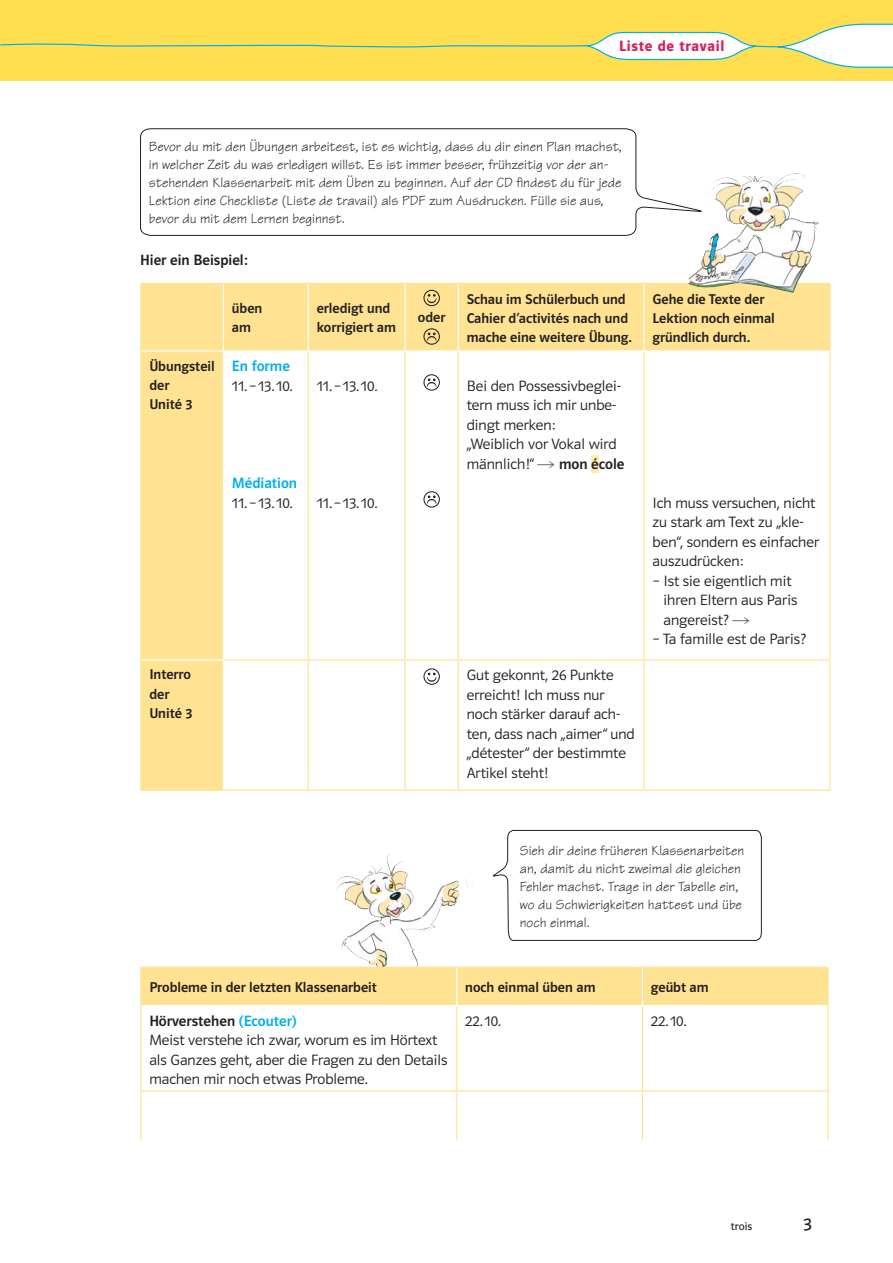
<style>
.page{position:relative;width:893px;height:1263px;background:#fff}
.page>*{position:absolute;margin:0;border:0;box-sizing:border-box;transform-origin:0 0}
.t1{font:18px "Polo ST11 K Buch";color:#231f20}
.t2{font:15px/19.5px "Polo ST11 K Leicht";color:#231f20}
.t3{font:15px "Polo ST11 K Krftg";color:#231f20}
.t4{font:15px "Polo ST11 K Krftg";color:#00aeef}
.t5{font:15px "Polo ST11 K Hfett";letter-spacing:.05em;color:#d91c5c}
.t6{font:14.25px/18px "Tekton";color:#231f20}
.t7{font:14.25px/19px "Polo ST11 K Krftg";color:#231f20}
.t8{font:11.25px "Polo ST11 K Buch";letter-spacing:.01em;color:#231f20}
.s1{font-family:"European Pi Four";font-size:18px;color:#6d6e70}
.s2{font-family:"Polo ST11 K Krftg"}
.s3{color:#00aeef}
</style>
<div class="page">
<svg style="left:140px;top:128px;width:548px;height:108px"></svg>
<svg style="left:493px;top:830px;width:269px;height:111px"></svg>
<img style="left:336px;top:854px;width:55px;height:30px">
<div style="left:0;top:0;width:893px;height:81px;background:#ffde4f"></div>
<svg style="left:0;top:23px;width:893px;height:45px"></svg>
<svg style="left:141px;top:284px;width:688px;height:506px"></svg>
<hr style="left:140px;top:283px;width:83px;height:1px;background:#ffe292">
<hr style="left:140px;top:284px;width:1px;height:67px;background:#ffe292">
<hr style="left:223px;top:283px;width:182px;height:1px;background:#ffe292">
<hr style="left:405px;top:283px;width:239px;height:1px;background:#ffe292">
<hr style="left:644px;top:283px;width:186px;height:1px;background:#ffe292">
<hr style="left:829px;top:284px;width:1px;height:67px;background:#ffe292">
<hr style="left:140px;top:351px;width:1px;height:309px;background:#ffe292">
<hr style="left:140px;top:660px;width:1px;height:130px;background:#ffe292">
<hr style="left:140px;top:790px;width:83px;height:1px;background:#ffe292">
<hr style="left:308px;top:284px;width:1px;height:66px;background:#fff">
<hr style="left:404px;top:284px;width:2px;height:66px;background:#fff">
<hr style="left:458px;top:284px;width:1px;height:66px;background:#fff">
<hr style="left:643px;top:284px;width:2px;height:66px;background:#fff">
<hr style="left:141px;top:659px;width:83px;height:2px;background:#fff">
<hr style="left:141px;top:350px;width:82px;height:2px;background:#fff">
<hr style="left:223px;top:284px;width:1px;height:66px;background:#fff">
<hr style="left:308px;top:352px;width:1px;height:307px;background:#ffe292">
<hr style="left:404px;top:352px;width:2px;height:307px;background:#ffe292">
<hr style="left:458px;top:352px;width:1px;height:307px;background:#ffe292">
<hr style="left:643px;top:352px;width:2px;height:307px;background:#ffe292">
<hr style="left:829px;top:351px;width:1px;height:308px;background:#ffe292">
<hr style="left:224px;top:659px;width:181px;height:2px;background:#ffe292">
<hr style="left:308px;top:661px;width:1px;height:129px;background:#ffe292">
<hr style="left:405px;top:659px;width:53px;height:2px;background:#ffe292">
<hr style="left:404px;top:661px;width:2px;height:129px;background:#ffe292">
<hr style="left:458px;top:659px;width:186px;height:2px;background:#ffe292">
<hr style="left:458px;top:661px;width:1px;height:129px;background:#ffe292">
<hr style="left:644px;top:659px;width:186px;height:2px;background:#ffe292">
<hr style="left:643px;top:661px;width:2px;height:129px;background:#ffe292">
<hr style="left:829px;top:661px;width:1px;height:129px;background:#ffe292">
<hr style="left:223px;top:790px;width:182px;height:1px;background:#ffe292">
<hr style="left:405px;top:790px;width:239px;height:1px;background:#ffe292">
<hr style="left:644px;top:790px;width:186px;height:1px;background:#ffe292">
<hr style="left:223px;top:350px;width:85px;height:2px;background:#fff">
<hr style="left:223px;top:352px;width:1px;height:307px;background:#fff">
<hr style="left:308px;top:350px;width:97px;height:2px;background:#fff">
<hr style="left:405px;top:350px;width:239px;height:2px;background:#fff">
<hr style="left:644px;top:350px;width:185px;height:2px;background:#fff">
<hr style="left:223px;top:661px;width:1px;height:129px;background:#fff">
<svg style="left:423px;top:290px;width:17px;height:16px"></svg>
<svg style="left:423px;top:328px;width:17px;height:17px"></svg>
<svg style="left:423px;top:374px;width:17px;height:17px"></svg>
<svg style="left:423px;top:491px;width:17px;height:17px"></svg>
<div style="left:591px;top:455px;width:8px;height:18px;background:#ffeca9"></div>
<svg style="left:423px;top:668px;width:17px;height:17px"></svg>
<div style="left:141px;top:968px;width:686px;height:37px;background:#ffe292"></div>
<hr style="left:140px;top:1006px;width:1px;height:84px;background:#ffe292">
<hr style="left:456px;top:1006px;width:1px;height:84px;background:#ffe292">
<hr style="left:642px;top:1006px;width:1px;height:84px;background:#ffe292">
<hr style="left:827px;top:1006px;width:1px;height:84px;background:#ffe292">
<hr style="left:140px;top:1090px;width:317px;height:2px;background:#ffe292">
<hr style="left:140px;top:1092px;width:1px;height:48px;background:#ffe292">
<hr style="left:457px;top:1090px;width:185px;height:2px;background:#ffe292">
<hr style="left:456px;top:1092px;width:1px;height:48px;background:#ffe292">
<hr style="left:642px;top:1090px;width:186px;height:2px;background:#ffe292">
<hr style="left:642px;top:1092px;width:1px;height:48px;background:#ffe292">
<hr style="left:827px;top:1092px;width:1px;height:48px;background:#ffe292">
<hr style="left:140px;top:967px;width:317px;height:1px;background:#ffe292">
<hr style="left:140px;top:968px;width:1px;height:38px;background:#ffe292">
<hr style="left:457px;top:967px;width:371px;height:1px;background:#ffe292">
<hr style="left:827px;top:968px;width:1px;height:38px;background:#ffe292">
<hr style="left:642px;top:968px;width:1px;height:37px;background:#fff">
<hr style="left:456px;top:968px;width:1px;height:37px;background:#fff">
<img style="left:688px;top:174px;width:131px;height:119px">
<p class="t5" style="left:619px;top:37px;width:107px">Liste de travail</p>
<p class="t6" style="left:149px;top:139px;width:475px">Bevor du mit den Übungen arbeitest, ist es wichtig, dass du dir einen Plan machst, in welcher Zeit du was erledigen willst. Es ist immer besser, frühzeitig vor der an&shy;stehenden Klassenarbeit mit dem Üben zu beginnen. Auf der CD findest du für jede Lektion eine Checkliste (Liste de travail) als PDF zum Ausdrucken. Fülle sie aus, bevor du mit dem Lernen beginnst.</p>
<p class="t3" style="left:140px;top:254px;width:109px">Hier ein Beispiel:</p>
<p class="t7" style="left:232px;top:300px;width:32px">üben am</p>
<p class="t7" style="left:317px;top:300px;width:81px">erledigt und korrigiert am</p>
<p class="t7" style="left:418px;top:309px;width:29px">oder</p>
<p class="t7" style="left:149px;top:357px;width:67px">Übungsteil der<br>Unité 3</p>
<p class="t4" style="left:232px;top:360px;width:59px">En forme</p>
<p class="t2" style="left:232px;top:377px;width:62px">11. – 13. 10.</p>
<p class="t2" style="left:317px;top:377px;width:62px">11. – 13. 10.</p>
<p class="t4" style="left:232px;top:477px;width:67px">Médiation</p>
<p class="t2" style="left:232px;top:494px;width:62px">11. – 13. 10.</p>
<p class="t2" style="left:317px;top:494px;width:62px">11. – 13. 10.</p>
<p class="t7" style="left:467px;top:291px;width:166px">Schau im Schülerbuch und<br>Cahier d’activités nach und mache eine weitere Übung.</p>
<p class="t7" style="left:652px;top:291px;width:124px">Gehe die Texte der<br>Lektion noch einmal gründlich durch.</p>
<p class="t2" style="left:467px;top:377px;width:159px">Bei den Possessivbeglei&shy;tern muss ich mir unbe&shy;dingt merken:<br>„Weiblich vor Vokal wird männlich!“ <span class="s1">-</span> <span class="s2">mon école</span></p>
<p class="t2" style="left:652px;top:494px;width:168px">Ich muss versuchen, nicht zu stark am Text zu „kle&shy;ben“, sondern es einfacher auszudrücken:</p>
<p class="t2" style="left:663px;top:572px;width:135px;text-indent:-11px">– Ist sie eigentlich mit ihren Eltern aus Paris angereist? <span class="s1">-</span></p>
<p class="t2" style="left:652px;top:630px;width:155px">– Ta famille est de Paris?</p>
<p class="t7" style="left:149px;top:666px;width:44px">Interro der<br>Unité 3</p>
<p class="t2" style="left:467px;top:666px;width:170px">Gut gekonnt, 26 Punkte erreicht! Ich muss nur noch stärker darauf ach&shy;ten, dass nach „aimer“ und „détester“ der bestimmte<br>Artikel steht!</p>
<p class="t6" style="left:520px;top:843px;width:226px">Sieh dir deine früheren Klassenarbeiten an, damit du nicht zweimal die gleichen Fehler machst. Trage in der Tabelle ein, wo du Schwierigkeiten hattest und übe noch einmal.</p>
<p class="t7" style="left:149px;top:979px;width:229px">Probleme in der letzten Klassenarbeit</p>
<p class="t7" style="left:465px;top:979px;width:132px">noch einmal üben am</p>
<p class="t7" style="left:651px;top:979px;width:59px">geübt am</p>
<p class="t3" style="left:149px;top:1015px;width:149px">Hörverstehen <span class="s3">(Ecouter)</span></p>
<p class="t2" style="left:149px;top:1032px;width:300px">Meist verstehe ich zwar, worum es im Hörtext als Ganzes geht, aber die Fragen zu den Details machen mir noch etwas Probleme.</p>
<p class="t2" style="left:465px;top:1012px;width:37px">22. 10.</p>
<p class="t2" style="left:651px;top:1012px;width:37px">22. 10.</p>
<p class="t8" style="left:731px;top:1219px;width:23px">trois</p>
<p class="t1" style="left:803px;top:1213px;width:10px">3</p>
</div>
